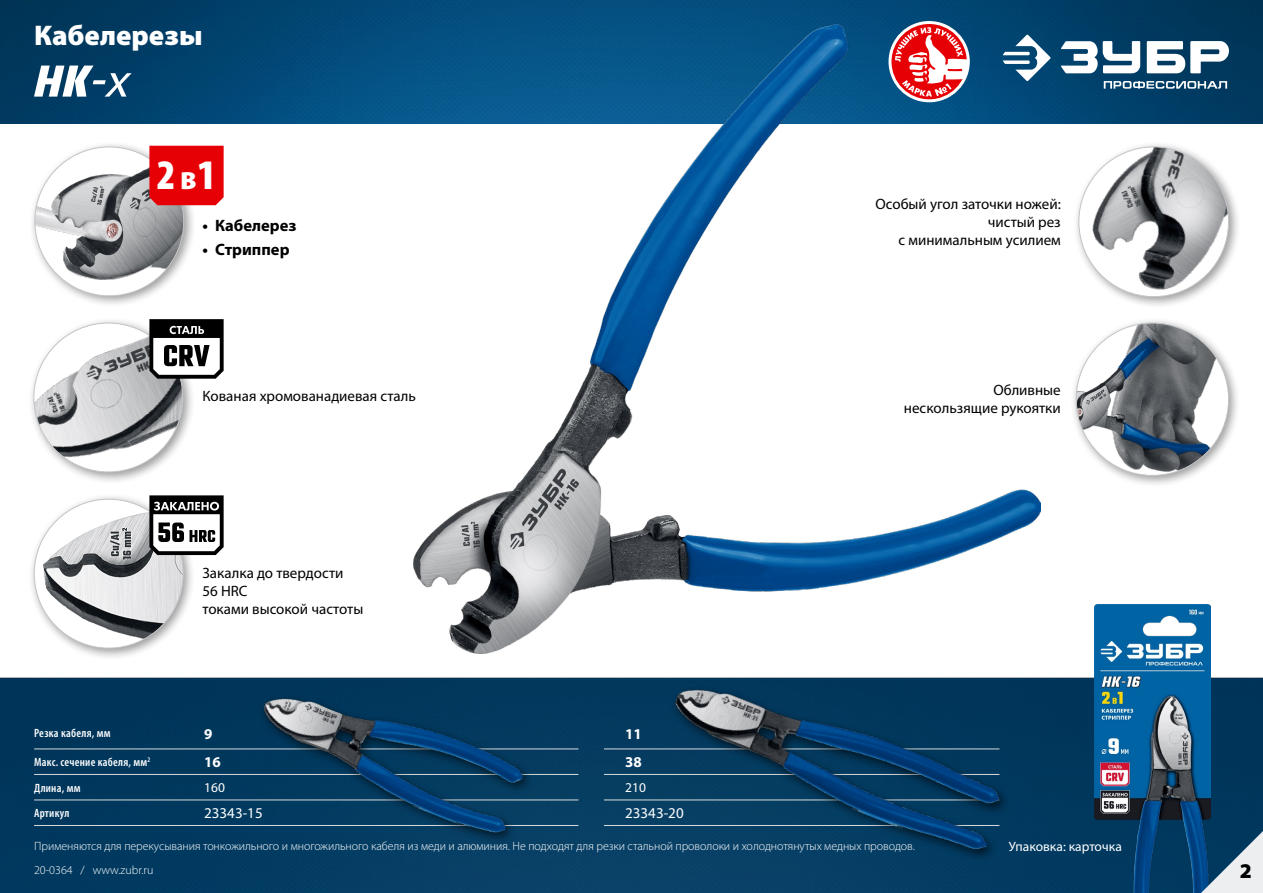
<style>
.page{position:relative;width:1263px;height:893px;background:#fff}
.page>*{position:absolute;margin:0;border:0;box-sizing:border-box;transform-origin:0 0}
.t1{font:900 condensed 42.15px "Myriad Pro";color:#fff}
.t2{font:900 28.5px "Myriad Pro";color:#fff}
.t3{font:900 21px "Myriad Pro";color:#000}
.t4{font:700 16.5px "Myriad Pro";color:#000}
.t5{font:15px/18px "Myriad Pro";color:#000;text-align:right}
.t6{font:15px "Myriad Pro";color:#fff}
.t7{font:700 15px "Myriad Pro";color:#fff}
.t8{font:13.5px "Myriad Pro";color:#fff}
.t9{font:300 12px "Myriad Pro";letter-spacing:-.005em;color:#fff}
.t10{font:600 condensed 12px "Myriad Pro";letter-spacing:.02em;color:#fff}
.s1{font-size:33.75px}
</style>
<div class="page">
<div style="left:1px;top:678px;width:1262px;height:215px;background:#00395f"></div>
<img style="left:0;top:0;width:1263px;height:123px">
<svg style="left:1104px;top:81px;width:123px;height:8px"></svg>
<svg style="left:1040px;top:35px;width:11px;height:46px"></svg>
<svg style="left:1060px;top:41px;width:169px;height:32px"></svg>
<div style="left:28px;top:141px;width:168px;height:167px;background:#000;opacity:.4"></div>
<img style="left:35px;top:147px;width:149px;height:149px;border-radius:74px">
<div style="left:28px;top:493px;width:168px;height:167px;background:#000;opacity:.4"></div>
<img style="left:41px;top:499px;width:142px;height:149px">
<div style="left:27px;top:317px;width:168px;height:167px;background:#000;opacity:.4"></div>
<img style="left:34px;top:323px;width:149px;height:149px;border-radius:74px">
<div style="left:1072px;top:141px;width:169px;height:168px;background:#000;opacity:.4"></div>
<img style="left:1082px;top:147px;width:146px;height:149px">
<div style="left:1070px;top:317px;width:171px;height:171px;background:#000;opacity:.4"></div>
<img style="left:1076px;top:323px;width:144px;height:151px">
<img style="left:414px;top:24px;width:626px;height:630px">
<svg style="left:34px;top:66px;width:98px;height:31px"></svg>
<hr style="left:34px;top:749px;width:149px;height:1px;background:#d8dbdc">
<hr style="left:183px;top:749px;width:395px;height:1px;background:#d8dbdc">
<hr style="left:34px;top:774px;width:149px;height:1px;background:#d8dbdc">
<hr style="left:183px;top:774px;width:395px;height:1px;background:#d8dbdc">
<hr style="left:34px;top:800px;width:149px;height:1px;background:#d8dbdc">
<hr style="left:183px;top:800px;width:395px;height:1px;background:#d8dbdc">
<hr style="left:34px;top:825px;width:149px;height:1px;background:#d8dbdc">
<hr style="left:183px;top:825px;width:395px;height:1px;background:#d8dbdc">
<hr style="left:604px;top:749px;width:395px;height:1px;background:#d8dbdc">
<hr style="left:604px;top:774px;width:395px;height:1px;background:#d8dbdc">
<hr style="left:604px;top:800px;width:395px;height:1px;background:#d8dbdc">
<hr style="left:604px;top:825px;width:395px;height:1px;background:#d8dbdc">
<img style="left:1094px;top:605px;width:117px;height:288px">
<svg style="left:149px;top:319px;width:75px;height:60px"></svg>
<svg style="left:149px;top:495px;width:75px;height:60px"></svg>
<div style="left:149px;top:146px;width:75px;height:59px;background:#e60005"></div>
<div style="left:258px;top:693px;width:276px;height:152px;background:#053d63"></div>
<img style="left:249px;top:677px;width:280px;height:163px">
<img style="left:662px;top:677px;width:347px;height:183px">
<svg style="left:1201px;top:831px;width:62px;height:62px"></svg>
<h2 class="t2" style="left:34px;top:17px;width:170px">Кабелерезы</h2>
<h1 class="t1" style="left:157px;top:152px;width:61px">2 <span class="s1">в</span> 1</h1>
<h3 class="t4" style="left:202px;top:215px;width:96px">• Кабелерез</h3>
<h3 class="t4" style="left:202px;top:239px;width:89px">• Стриппер</h3>
<p class="t5" style="left:202px;top:387px;width:215px">Кованая хромованадиевая сталь</p>
<p class="t5" style="left:202px;top:564px;width:162px;text-align:left">Закалка до твердости<br>56 HRC<br>токами высокой частоты</p>
<p class="t10" style="left:34px;top:726px;width:78px">Резка кабеля, мм</p>
<p class="t7" style="left:204px;top:724px;width:10px">9</p>
<p class="t7" style="left:625px;top:724px;width:18px">11</p>
<p class="t10" style="left:34px;top:756px;width:118px">Макс. сечение кабеля, мм<sup>2</sup></p>
<p class="t7" style="left:204px;top:752px;width:18px">16</p>
<p class="t7" style="left:625px;top:752px;width:18px">38</p>
<p class="t10" style="left:34px;top:781px;width:48px">Длина, мм</p>
<p class="t8" style="left:204px;top:779px;width:22px">160</p>
<p class="t8" style="left:625px;top:779px;width:22px">210</p>
<p class="t10" style="left:34px;top:807px;width:37px">Артикул</p>
<p class="t6" style="left:204px;top:804px;width:60px">23343-15</p>
<p class="t6" style="left:625px;top:804px;width:60px">23343-20</p>
<p class="t5" style="left:875px;top:195px;width:187px">Особый угол заточки ножей: чистый рез<br>с минимальным усилием</p>
<p class="t5" style="left:904px;top:381px;width:158px">Обливные нескользящие рукоятки</p>
<p class="t9" style="left:34px;top:839px;width:882px">Применяются для перекусывания тонкожильного и многожильного кабеля из меди и алюминия. Не подходят для резки стальной проволоки и холоднотянутых медных проводов.</p>
<p class="t9" style="left:34px;top:862px;width:121px">20-0364 / www.zubr.ru</p>
<p class="t8" style="left:1009px;top:838px;width:115px">Упаковка: карточка</p>
<h3 class="t3" style="left:1240px;top:856px;width:14px">2</h3>
</div>
